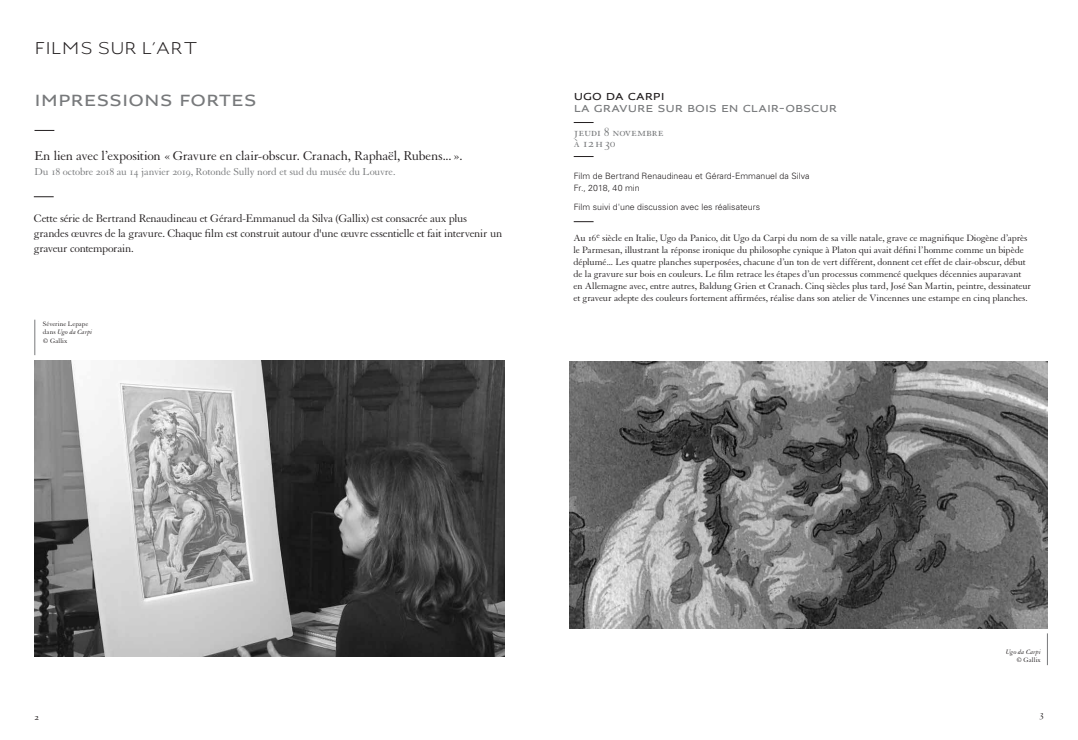
<style>
.page{position:relative;width:1078px;height:740px;background:#fff}
.page>*{position:absolute;margin:0;border:0;box-sizing:border-box;transform-origin:0 0}
.t1{font:17px "Louvre Sans";letter-spacing:-.02em;color:#231f20}
.t2{font:16px "Louvre Sans Med";color:#77797b}
.t3{font:14px "Granjon LT Std";letter-spacing:-.02em;color:#231f20}
.t4{font:13px/11px "Granjon LT Std";letter-spacing:-.005em;color:#77797b}
.t5{font:12px/15px "Granjon LT Std";letter-spacing:-.025em;color:#231f20}
.t6{font:11px "Granjon LT Std";letter-spacing:-.02em;color:#77797b}
.t7{font:10px/12px "Granjon LT Std";letter-spacing:-.005em;color:#231f20}
.t8{font:10px "Louvre Sans Med";color:#77797b}
.t9{font:10px "Louvre Sans Med";color:#231f20}
.t10{font:300 8.8px/12px "Univers LT Std";letter-spacing:.005em;color:#231f20}
.t11{font:7px/8.4px "Granjon LT Std";letter-spacing:.01em;color:#231f20}
.t12{font:italic 7px "Granjon LT Std";letter-spacing:.005em;color:#231f20}
.s1{font-style:italic}
</style>
<div class="page">
<svg style="left:34px;top:130px;width:20px;height:1px"></svg>
<hr style="left:35px;top:320px;width:1px;height:35px;background:#77797b">
<hr style="left:1046px;top:633px;width:1px;height:32px;background:#77797b">
<svg style="left:34px;top:196px;width:20px;height:1px"></svg>
<svg style="left:573px;top:122px;width:20px;height:1px"></svg>
<svg style="left:573px;top:156px;width:20px;height:1px"></svg>
<svg style="left:573px;top:221px;width:20px;height:1px"></svg>
<img style="left:35px;top:360px;width:469px;height:296px">
<img style="left:569px;top:361px;width:478px;height:267px">
<h1 class="t1" style="left:34px;top:39px;width:165px">FILMS SUR L’ART</h1>
<h2 class="t2" style="left:34px;top:90px;width:224px">IMPRESSIONS FORTES</h2>
<h3 class="t3" style="left:34px;top:148px;width:429px">En lien avec l’exposition «Gravure en clair-obscur. Cranach, Raphaël, Rubens... ».</h3>
<p class="t6" style="left:34px;top:166px;width:362px">Du 18 octobre 2018 au 14 janvier 2019, Rotonde Sully nord et sud du musée du Louvre.</p>
<p class="t5" style="left:34px;top:211px;width:470px">Cette série de Bertrand Renaudineau et Gérard-Emmanuel da Silva (Gallix) est consacrée aux plus grandes œuvres de la gravure. Chaque film est construit autour d'une œuvre essentielle et fait intervenir un graveur contemporain.</p>
<p class="t11" style="left:43px;top:320px;width:51px">Séverine Lepape dans <span class="s1">Ugo da Carpi </span>© Gallix</p>
<p class="t9" style="left:573px;top:90px;width:90px">UGO DA CARPI</p>
<p class="t8" style="left:573px;top:102px;width:265px">LA GRAVU RE SU R BOI S EN CLAI R-OBSCU R</p>
<h3 class="t4" style="left:573px;top:127px;width:91px">jeudi 8 novembre à 12h30</h3>
<p class="t10" style="left:573px;top:170px;width:237px">Film de Bertrand Renaudineau et Gérard-Emmanuel da Silva<br>Fr., 2018, 40 min</p>
<p class="t10" style="left:573px;top:201px;width:188px">Film suivi d'une discussion avec les réalisateurs</p>
<p class="t7" style="left:573px;top:232px;width:459px">Au 16<sup>e</sup> siècle en Italie, Ugo da Panico, dit Ugo da Carpi du nom de sa ville natale, grave ce magnifique Diogène d’après le Parmesan, illustrant la réponse ironique du philosophe cynique à Platon qui avait défini l’homme comme un bipède déplumé ... Les quatre planches superposées, chacune d’un ton de vert différent, donnent cet effet de clair-obscur, début de la gravure sur bois en couleurs. Le film retrace les étapes d’un processus commencé quelques décennies auparavant en Allemagne avec, entre autres, Baldung Grien et Cranach. Cinq siècles plus tard, José San Martin, peintre, dessinateur et graveur adepte des couleurs fortement affirmées, réalise dans son atelier de Vincennes une estampe en cinq planches.</p>
<p class="t7" style="left:34px;top:711px;width:6px">2</p>
<p class="t12" style="left:1005px;top:648px;width:37px">Ugo da Carpi</p>
<p class="t11" style="left:1016px;top:656px;width:26px">© Gallix</p>
<p class="t7" style="left:1039px;top:708px;width:6px">3</p>
</div>
